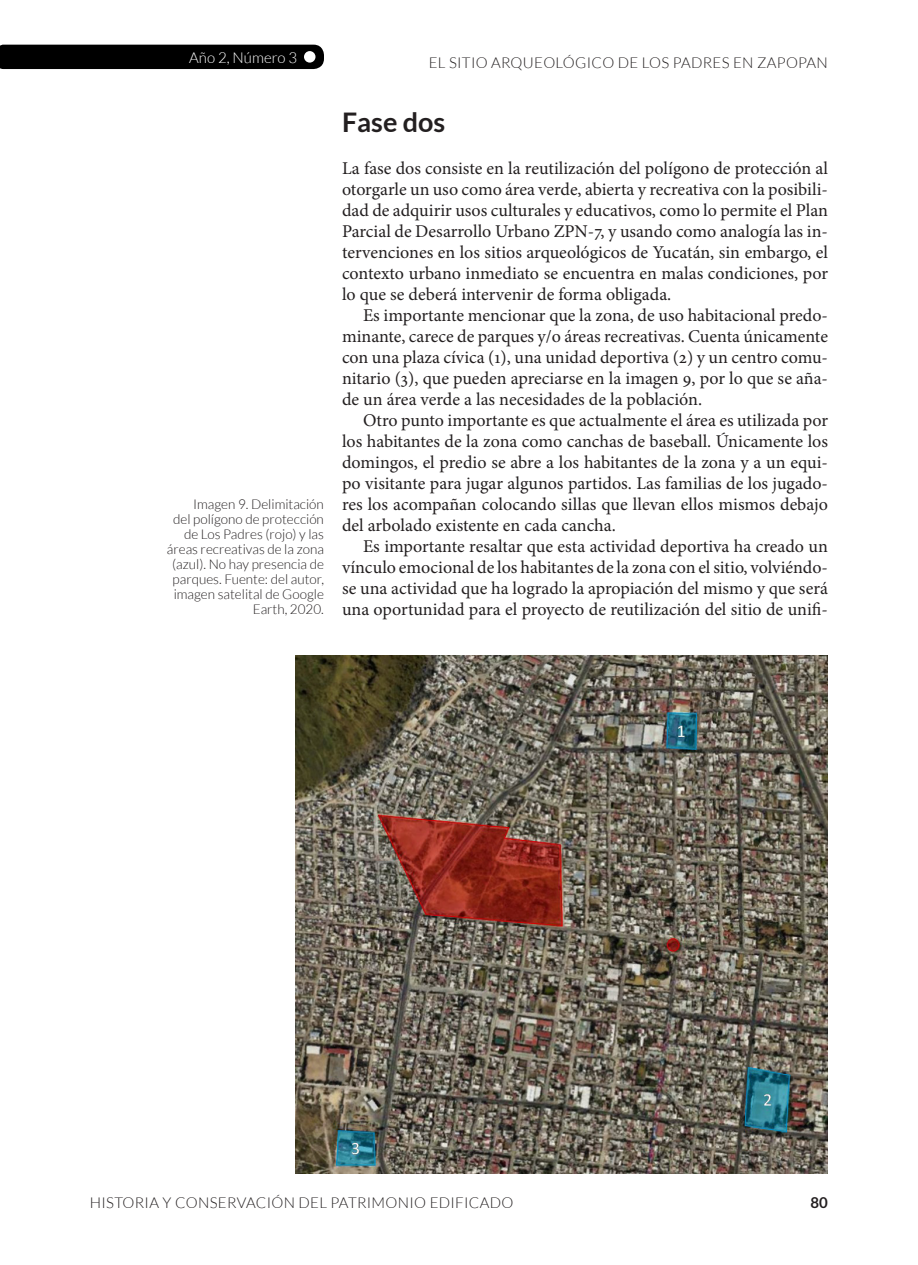
<style>
.page{position:relative;width:918px;height:1265px;background:#fff}
.page>*{position:absolute;margin:0;border:0;box-sizing:border-box;transform-origin:0 0}
.Título_2_Artículos{font:700 27px "Lato";color:#231f20}
.t1{font:18px/21px "Minion Pro";color:#231f20;text-align:justify}
.t2{font:300 15px "Lato";letter-spacing:.02em;color:#231f20}
.t3{font:300 15px "Lato";color:#fff}
.t4{font:700 15px "Lato";color:#231f20}
.Pies_de_fotos{font:300 13.5px/15px "Lato";color:#231f20;text-align:right}
</style>
<div class="page">
<div style="left:0;top:45px;width:324px;height:24px;background:#000"></div>
<div style="left:304px;top:51px;width:12px;height:12px;background:#fff;border-radius:50%"></div>
<img style="left:295px;top:656px;width:533px;height:518px">
<p class="t3" style="left:189px;top:49px;width:110px">Año 2, Número 3</p>
<p class="Pies_de_fotos" style="left:167px;top:496px;width:159px">Imagen 9. Delimitación<br>del polígono de protección de Los Padres (rojo) y las áreas recreativas de la zona (azul). No hay presencia de parques. Fuente: del autor, imagen satelital de Google<br>Earth, 2020.</p>
<p class="t2" style="left:429px;top:54px;width:401px">EL SITIO ARQUEOLÓGICO DE LOS PADRES EN ZAPOPAN</p>
<p class="Título_2_Artículos" style="left:342px;top:107px;width:105px">Fase dos</p>
<p class="t1" style="left:342px;top:158px;width:488px">La fase dos consiste en la reutilización del polígono de protección al otorgarle un uso como área verde, abierta y recreativa con la posibili&shy;dad de adquirir usos culturales y educativos, como lo permite el Plan Parcial de Desarrollo Urbano ZPN-7, y usando como analogía las in&shy;tervenciones en los sitios arqueológicos de Yucatán, sin embargo, el contexto urbano inmediato se encuentra en malas condiciones, por lo que se deberá intervenir de forma obligada.</p>
<p class="t1" style="left:342px;top:305px;width:488px;text-indent:21px">Es importante mencionar que la zona, de uso habitacional predo&shy;minante, carece de parques y/o áreas recreativas. Cuenta únicamente con una plaza cívica (1), una unidad deportiva (2) y un centro comu&shy;nitario (3), que pueden apreciarse en la imagen 9, por lo que se aña&shy;de un área verde a las necesidades de la población.</p>
<p class="t1" style="left:342px;top:410px;width:488px;text-indent:21px">Otro punto importante es que actualmente el área es utilizada por los habitantes de la zona como canchas de baseball. Únicamente los domingos, el predio se abre a los habitantes de la zona y a un equi&shy;po visitante para jugar algunos partidos. Las familias de los jugado&shy;res los acompañan colocando sillas que llevan ellos mismos debajo del arbolado existente en cada cancha.</p>
<p class="t1" style="left:342px;top:536px;width:488px;text-indent:21px">Es importante resaltar que esta actividad deportiva ha creado un vínculo emocional de los habitantes de la zona con el sitio, volviéndo&shy;se una actividad que ha logrado la apropiación del mismo y que será una oportunidad para el proyecto de reutilización del sitio de unifi-</p>
<p class="t2" style="left:90px;top:1195px;width:425px">HISTORIA Y CONSERVACIÓN DEL PATRIMONIO EDIFICADO</p>
<p class="t4" style="left:811px;top:1194px;width:19px">80</p>
</div>
